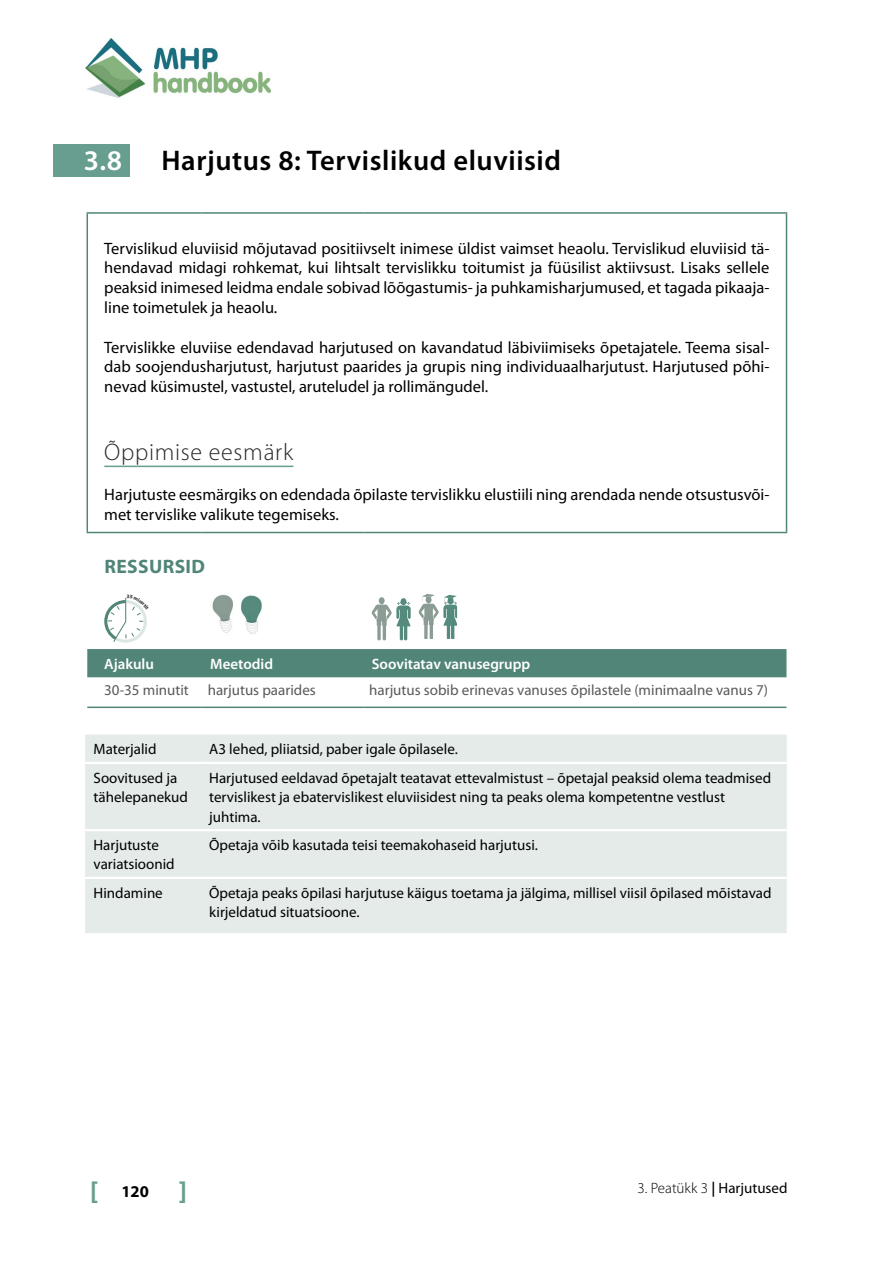
<style>
.page{position:relative;width:893px;height:1263px;background:#fff}
.page>*{position:absolute;margin:0;border:0;box-sizing:border-box;transform-origin:0 0}
.t1{font:600 28.5px "Myriad Pro";letter-spacing:.02em;color:#000}
.t2{font:600 28.5px "Myriad Pro";color:#fff}
.t3{font:300 24px "Myriad Pro";letter-spacing:.03em;color:#292829}
.t4{font:700 19.5px "Myriad Pro";letter-spacing:.02em;color:#518578}
.t5{font:16.5px/19.8px "Myriad Pro";color:#000;text-align:justify}
.t6{font:700 16.5px "Myriad Pro";color:#000}
.t7{font:15px/19.5px "Myriad Pro";color:#000}
.t8{font:15px "Myriad Pro";color:#58595b}
.t9{font:600 15px "Myriad Pro";color:#fff}
.t10{font:300 15px "Myriad Pro";color:#000}
.s1{font-size:27px;color:#689e90}
.s2{font-weight:600}
.s3{font-weight:400}
</style>
<div class="page">
<img style="left:85px;top:38px;width:186px;height:60px">
<div style="left:54px;top:145px;width:76px;height:32px;background:#689e90"></div>
<div style="left:87px;top:649px;width:699px;height:28px;background:#518578"></div>
<hr style="left:87px;top:212px;width:115px;height:2px;background:#518578">
<hr style="left:87px;top:214px;width:1px;height:318px;background:#518578">
<hr style="left:202px;top:212px;width:161px;height:2px;background:#518578">
<hr style="left:363px;top:212px;width:424px;height:2px;background:#518578">
<hr style="left:786px;top:214px;width:1px;height:318px;background:#518578">
<hr style="left:87px;top:532px;width:115px;height:1px;background:#518578">
<hr style="left:202px;top:532px;width:161px;height:1px;background:#518578">
<hr style="left:363px;top:532px;width:424px;height:1px;background:#518578">
<hr style="left:87px;top:706px;width:115px;height:2px;background:#518578">
<hr style="left:202px;top:706px;width:161px;height:2px;background:#518578">
<hr style="left:363px;top:706px;width:423px;height:2px;background:#518578">
<hr style="left:104px;top:466px;width:189px;height:1px;background:#689e90">
<img style="left:212px;top:594px;width:50px;height:40px">
<svg style="left:372px;top:597px;width:39px;height:43px"></svg>
<svg style="left:419px;top:594px;width:38px;height:45px"></svg>
<div style="left:85px;top:735px;width:702px;height:198px;background:#e4ebe8"></div>
<hr style="left:85px;top:829px;width:116px;height:2px;background:#fff">
<hr style="left:201px;top:829px;width:586px;height:2px;background:#fff">
<hr style="left:85px;top:877px;width:116px;height:2px;background:#fff">
<hr style="left:201px;top:877px;width:586px;height:2px;background:#fff">
<hr style="left:85px;top:762px;width:116px;height:2px;background:#fff">
<hr style="left:201px;top:762px;width:586px;height:2px;background:#fff">
<svg style="left:104px;top:598px;width:43px;height:45px"></svg>
<h1 class="t2" style="left:84px;top:142px;width:40px">3.8</h1>
<h1 class="t1" style="left:162px;top:142px;width:401px">Harjutus 8: Tervislikud eluviisid</h1>
<p class="t5" style="left:104px;top:238px;width:667px">Tervislikud eluviisid mõjutavad positiivselt inimese üldist vaimset heaolu. Tervislikud eluviisid tä&shy;hendavad midagi rohkemat, kui lihtsalt tervislikku toitumist ja füüsilist aktiivsust. Lisaks sellele peaksid inimesed leidma endale sobivad lõõgastumis- ja puhkamisharjumused, et tagada pikaaja&shy;line toimetulek ja heaolu.</p>
<p class="t5" style="left:104px;top:337px;width:667px">Tervislikke eluviise edendavad harjutused on kavandatud läbiviimiseks õpetajatele. Teema sisal&shy;dab soojendusharjutust, harjutust paarides ja grupis ning individuaalharjutust. Harjutused põhi&shy;nevad küsimustel, vastustel, aruteludel ja rollimängudel.</p>
<h2 class="t3" style="left:104px;top:439px;width:191px">Õppimise eesmärk</h2>
<p class="t5" style="left:104px;top:484px;width:667px">Harjutuste eesmärgiks on edendada õpilaste tervislikku elustiili ning arendada nende otsustusvõi&shy;met tervislike valikute tegemiseks.</p>
<p class="t4" style="left:104px;top:553px;width:102px">RESSURSID</p>
<p class="t9" style="left:104px;top:654px;width:51px">Ajakulu</p>
<p class="t9" style="left:210px;top:654px;width:64px">Meetodid</p>
<p class="t9" style="left:372px;top:654px;width:160px">Soovitatav vanusegrupp</p>
<p class="t8" style="left:104px;top:680px;width:86px">30-35 minutit</p>
<p class="t8" style="left:208px;top:680px;width:110px">harjutus paarides</p>
<p class="t8" style="left:369px;top:680px;width:400px">harjutus sobib erinevas vanuses õpilastele (minimaalne vanus 7)</p>
<p class="t7" style="left:94px;top:739px;width:65px">Materjalid</p>
<p class="t7" style="left:209px;top:739px;width:250px">A3 lehed, pliiatsid, paber igale õpilasele.</p>
<p class="t7" style="left:94px;top:768px;width:96px">Soovitused ja tähelepanekud</p>
<p class="t7" style="left:209px;top:768px;width:563px">Harjutused eeldavad õpetajalt teatavat ettevalmistust – õpetajal peaksid olema teadmised tervislikest ja ebatervislikest eluviisidest ning ta peaks olema kompetentne vestlust juhtima.</p>
<p class="t7" style="left:94px;top:835px;width:83px">Harjutuste variatsioonid</p>
<p class="t7" style="left:209px;top:835px;width:330px">Õpetaja võib kasutada teisi teemakohaseid harjutusi.</p>
<p class="t7" style="left:94px;top:883px;width:71px">Hindamine</p>
<p class="t7" style="left:209px;top:883px;width:564px">Õpetaja peaks õpilasi harjutuse käigus toetama ja jälgima, millisel viisil õpilased mõistavad kirjeldatud situatsioone.</p>
<p class="t6" style="left:90px;top:1181px;width:98px"><span class="s1">[</span> 120 <span class="s1">]</span></p>
<p class="t10" style="left:638px;top:1179px;width:151px">3. Peatükk 3 <span class="s2">|</span> <span class="s3">Harjutused</span></p>
</div>
